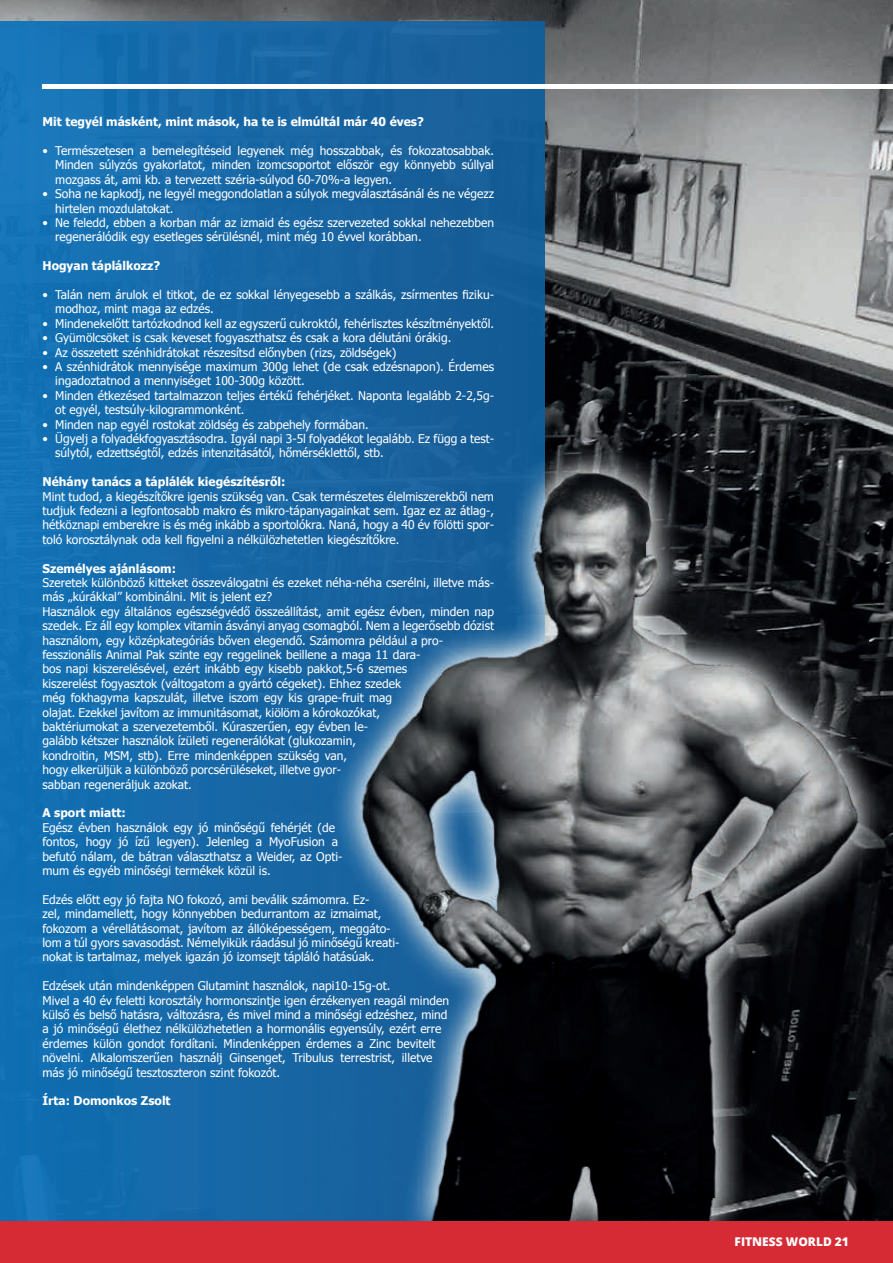
<style>
.page{position:relative;width:893px;height:1263px;background:#fff}
.page>*{position:absolute;margin:0;border:0;box-sizing:border-box;transform-origin:0 0}
.t1{font:12px/14.4px "Tahoma";color:#fff}
.t2{font:700 12px "Tahoma";color:#fff}
.t3{font:800 12px "Open Sans";color:#fff}
</style>
<div class="page">
<div style="left:0;top:1220px;width:893px;height:43px;background:#d62b35"></div>
<img style="left:0;top:0;width:893px;height:421px">
<div style="left:0;top:21px;width:544px;height:1199px;background:linear-gradient(to right,#1572b6,#175b94)"></div>
<hr style="left:43px;top:84px;width:850px;height:4px;background:#fff">
<img style="left:323px;top:421px;width:570px;height:799px">
<p class="t2" style="left:43px;top:113px;width:383px">Mit tegyél másként, mint mások, ha te is elmúltál már 40 éves?</p>
<p class="t1" style="left:55px;top:143px;width:440px;text-align:justify;text-indent:-13px">• Természetesen a bemelegítéseid legyenek még hosszabbak, és fokozatosabbak.<br>Minden súlyzós gyakorlatot, minden izomcsoportot először egy könnyebb súllyal mozgass át, ami kb. a tervezett széria-súlyod 60-70%-a legyen.</p>
<p class="t1" style="left:55px;top:186px;width:440px;text-indent:-13px">• Soha ne kapkodj, ne legyél meggondolatlan a súlyok megválasztásánál és ne végezz hirtelen mozdulatokat.</p>
<p class="t1" style="left:55px;top:215px;width:440px;text-indent:-13px">• Ne feledd, ebben a korban már az izmaid és egész szervezeted sokkal nehezebben regenerálódik egy esetleges sérülésnél, mint még 10 évvel korábban.</p>
<p class="t2" style="left:43px;top:257px;width:119px">Hogyan táplálkozz?</p>
<p class="t1" style="left:55px;top:287px;width:440px;text-indent:-13px">• Talán nem árulok el titkot, de ez sokkal lényegesebb a szálkás, zsírmentes fiziku&shy;modhoz, mint maga az edzés.</p>
<p class="t1" style="left:43px;top:316px;width:453px">• Mindenekelőtt tartózkodnod kell az egyszerű cukroktól, fehérlisztes készítményektől.</p>
<p class="t1" style="left:43px;top:330px;width:410px">• Gyümölcsöket is csak keveset fogyaszthatsz és csak a kora délutáni órákig.</p>
<p class="t1" style="left:43px;top:344px;width:355px">• Az összetett szénhidrátokat részesítsd előnyben (rizs, zöldségek)</p>
<p class="t1" style="left:55px;top:359px;width:440px;text-indent:-13px">• A szénhidrátok mennyisége maximum 300g lehet (de csak edzésnapon). Érdemes ingadoztatnod a mennyiséget 100-300g között.</p>
<p class="t1" style="left:55px;top:388px;width:440px;text-indent:-13px">• Minden étkezésed tartalmazzon teljes értékű fehérjéket. Naponta legalább 2-2,5g&shy;ot egyél, testsúly-kilogrammonként.</p>
<p class="t1" style="left:43px;top:416px;width:328px">• Minden nap egyél rostokat zöldség és zabpehely formában.</p>
<p class="t1" style="left:55px;top:431px;width:440px;text-indent:-13px">• Ügyelj a folyadékfogyasztásodra. Igyál napi 3-5l folyadékot legalább. Ez függ a test&shy;súlytól, edzettségtől, edzés intenzitásától, hőmérséklettől, stb.</p>
<p class="t2" style="left:43px;top:473px;width:244px">Néhány tanács a táplálék kiegészítésről:</p>
<p class="t1" style="left:43px;top:488px;width:453px;text-align:justify">Mint tudod, a kiegészítőkre igenis szükség van. Csak természetes élelmiszerekből nem tudjuk fedezni a legfontosabb makro és mikro-tápanyagainkat sem. Igaz ez az átlag-, hétköznapi emberekre is és még inkább a sportolókra. Naná, hogy a 40 év fölötti spor&shy;toló korosztálynak oda kell figyelni a nélkülözhetetlen kiegészítőkre.</p>
<p class="t2" style="left:43px;top:560px;width:135px">Személyes ajánlásom:</p>
<p class="t1" style="left:43px;top:575px;width:453px">Szeretek különböző kitteket összeválogatni és ezeket néha-néha cserélni, illetve más&shy;más „kúrákkal” kombinálni. Mit is jelent ez?<br>Használok egy általános egészségvédő összeállítást, amit egész évben, minden nap szedek. Ez áll egy komplex vitamin ásványi anyag csomagból. Nem a legerősebb dózist használom, egy középkategóriás bőven elegendő. Számomra például a pro&shy;fesszionális Animal Pak szinte egy reggelinek beillene a maga 11 dara-<br>bos napi kiszerelésével, ezért inkább egy kisebb pakkot,5-6 szemes<br>kiszerelést fogyasztok (váltogatom a gyártó cégeket). Ehhez szedek<br>még fokhagyma kapszulát, illetve iszom egy kis grape-fruit mag<br>olajat. Ezekkel javítom az immunitásomat, kiölöm a kórokozókat,<br>baktériumokat a szervezetemből. Kúraszerűen, egy évben le-<br>galább kétszer használok ízületi regenerálókat (glukozamin,<br>kondroitin, MSM, stb). Erre mindenképpen szükség van,<br>hogy elkerüljük a különböző porcsérüléseket, illetve gyor-<br>sabban regeneráljuk azokat.</p>
<p class="t2" style="left:43px;top:805px;width:85px">A sport miatt:</p>
<p class="t1" style="left:43px;top:820px;width:302px">Egész évben használok egy jó minőségű fehérjét (de fontos, hogy jó ízű legyen). Jelenleg a MyoFusion a befutó nálam, de bátran választhatsz a Weider, az Opti&shy;mum és egyéb minőségi termékek közül is.</p>
<p class="t1" style="left:43px;top:892px;width:358px">Edzés előtt egy jó fajta NO fokozó, ami beválik számomra. Ez-<br>zel, mindamellett, hogy könnyebben bedurrantom az izmaimat, fokozom a vérellátásomat, javítom az állóképességem, meggáto&shy;lom a túl gyors savasodást. Némelyikük ráadásul jó minőségű kreati&shy;nokat is tartalmaz, melyek igazán jó izomsejt tápláló hatásúak.</p>
<p class="t1" style="left:43px;top:978px;width:408px">Edzések után mindenképpen Glutamint használok, napi10-15g-ot.<br>Mivel a 40 év feletti korosztály hormonszintje igen érzékenyen reagál minden külső és belső hatásra, változásra, és mivel mind a minőségi edzéshez, mind a jó minőségű élethez nélkülözhetetlen a hormonális egyensúly, ezért erre érdemes külön gondot fordítani. Mindenképpen érdemes a Zinc bevitelt növelni. Alkalomszerűen használj Ginsenget, Tribulus terrestrist, illetve más jó minőségű tesztoszteron szint fokozót.</p>
<p class="t2" style="left:43px;top:1093px;width:130px">Írta: Domonkos Zsolt</p>
<p class="t3" style="left:735px;top:1233px;width:116px">FITNESS WORLD 21</p>
</div>
